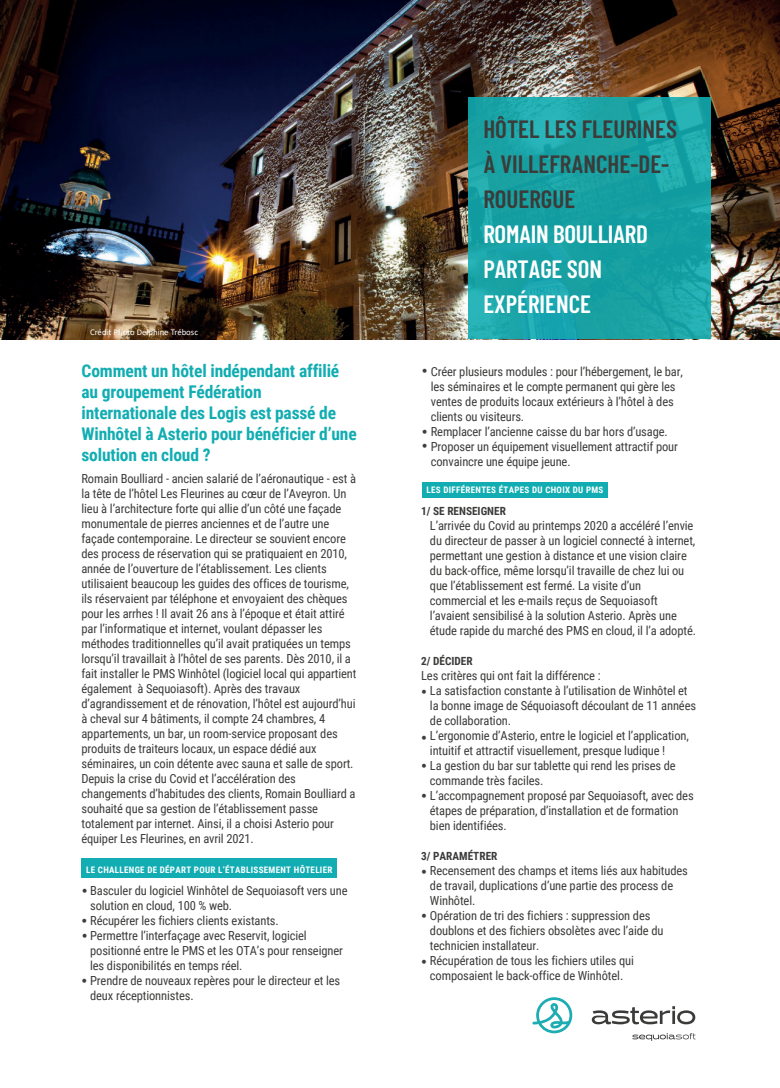
<style>
.page{position:relative;width:780px;height:1088px;background:#fff}
.page>*{position:absolute;margin:0;border:0;box-sizing:border-box;transform-origin:0 0}
.t1{font:600 25px/35px "Barlow Condensed";color:#3b3c3a}
.t2{font:600 25px/35px "Barlow Condensed";letter-spacing:-.01em;color:#fff}
.t3{font:700 17.5px/21px "Roboto Condensed";letter-spacing:-.01em;color:#11adb2}
.t4{font:15px/29.1px "Minion Pro";color:#3e3e3f;text-align:justify}
.t5{font:12.5px/15px "Roboto Condensed";letter-spacing:-.01em;color:#3b3c3a}
.t6{font:700 11.25px "Roboto Condensed";color:#3b3c3a}
.t7{font:700 9px "Roboto Condensed";letter-spacing:.035em;color:#fff}
.t8{font:8.75px "Calibri";color:#fff}
</style>
<div class="page">
<img style="left:0;top:0;width:779px;height:339px">
<div style="left:81px;top:858px;width:256px;height:20px;background:#11adb2"></div>
<div style="left:422px;top:482px;width:185px;height:16px;background:#11adb2"></div>
<svg style="left:532px;top:997px;width:40px;height:36px"></svg>
<svg style="left:591px;top:1006px;width:104px;height:18px"></svg>
<svg style="left:632px;top:1033px;width:63px;height:8px"></svg>
<svg style="left:469px;top:97px;width:242px;height:242px;fill:#19a1a3"></svg>
<p class="t8" style="left:90px;top:326px;width:109px">Crédit Photo Delphine Trébosc</p>
<h2 class="t3" style="left:81px;top:360px;width:277px">Comment un hôtel indépendant affilié au groupement Fédération internationale des Logis est passé de<br>Winhôtel à Asterio pour bénéficier d’une solution en cloud ?</h2>
<p class="t5" style="left:81px;top:471px;width:276px">Romain Boulliard - ancien salarié de l’aéronautique - est à la tête de l’hôtel Les Fleurines au cœur de l’Aveyron. Un lieu à l’architecture forte qui allie d’un côté une façade monumentale de pierres anciennes et de l’autre une façade contemporaine. Le directeur se souvient encore des process de réservation qui se pratiquaient en 2010, année de l’ouverture de l’établissement. Les clients utilisaient beaucoup les guides des offices de tourisme, ils réservaient par téléphone et envoyaient des chèques pour les arrhes ! Il avait 26 ans à l’époque et était attiré par l’informatique et internet, voulant dépasser les méthodes traditionnelles qu’il avait pratiquées un temps lorsqu’il travaillait à l’hôtel de ses parents. Dès 2010, il a fait installer le PMS Winhôtel (logiciel local qui appartient également à Sequoiasoft). Après des travaux d’agrandissement et de rénovation, l’hôtel est aujourd’hui à cheval sur 4 bâtiments, il compte 24 chambres, 4 appartements, un bar, un room-service proposant des produits de traiteurs locaux, un espace dédié aux séminaires, un coin détente avec sauna et salle de sport.<br>Depuis la crise du Covid et l’accélération des changements d’habitudes des clients, Romain Boulliard a souhaité que sa gestion de l’établissement passe totalement par internet. Ainsi, il a choisi Asterio pour équiper Les Fleurines, en avril 2021.</p>
<p class="t5" style="left:90px;top:883px;width:259px">Basculer du logiciel Winhôtel de Sequoiasoft vers une solution en cloud, 100 % web.<br>Récupérer les fichiers clients existants.<br>Permettre l’interfaçage avec Reservit, logiciel positionné entre le PMS et les OTA’s pour renseigner les disponibilités en temps réel.<br>Prendre de nouveaux repères pour le directeur et les deux réceptionnistes.</p>
<p class="t7" style="left:86px;top:864px;width:248px">LE CHALLENGE DE DÉPART POUR L’ÉTABLISSEMENT HÔTELIER</p>
<p class="t4" style="left:82px;top:875px;width:7px">•</p>
<p class="t4" style="left:81px;top:905px;width:7px">•</p>
<p class="t4" style="left:82px;top:920px;width:7px">•</p>
<p class="t4" style="left:81px;top:965px;width:7px">•</p>
<h1 class="t1" style="left:483px;top:111px;width:195px">HÔTEL LES FLEURINES<br>À VILLEFRANCHE-DE-<br>ROUERGUE</h1>
<h1 class="t2" style="left:483px;top:216px;width:166px">ROMAIN BOULLIARD<br>PARTAGE SON<br>EXPÉRIENCE</h1>
<p class="t5" style="left:431px;top:363px;width:253px">Créer plusieurs modules : pour l’hébergement, le bar, les séminaires et le compte permanent qui gère les ventes de produits locaux extérieurs à l’hôtel à des clients ou visiteurs.<br>Remplacer l’ancienne caisse du bar hors d’usage.<br>Proposer un équipement visuellement attractif pour convaincre une équipe jeune.</p>
<p class="t4" style="left:422px;top:355px;width:7px">•</p>
<p class="t4" style="left:422px;top:416px;width:7px">•</p>
<p class="t4" style="left:422px;top:430px;width:7px">•</p>
<p class="t7" style="left:426px;top:484px;width:178px">LES DIFFÉRENTES ÉTAPES DU CHOIX DU PMS</p>
<p class="t6" style="left:421px;top:503px;width:86px">1/ SE RENSEIGNER</p>
<p class="t5" style="left:430px;top:517px;width:267px">L’arrivée du Covid au printemps 2020 a accéléré l’envie du directeur de passer à un logiciel connecté à internet, permettant une gestion à distance et une vision claire du back-office, même lorsqu’il travaille de chez lui ou que l’établissement est fermé. La visite d’un commercial et les e-mails reçus de Sequoiasoft l’avaient sensibilisé à la solution Asterio. Après une étude rapide du marché des PMS en cloud, il l’a adopté.</p>
<p class="t6" style="left:421px;top:653px;width:53px">2/ DÉCIDER</p>
<p class="t5" style="left:430px;top:667px;width:268px;text-indent:-9px">Les critères qui ont fait la différence :<br>La satisfaction constante à l’utilisation de Winhôtel et la bonne image de Séquoiasoft découlant de 11 années de collaboration.<br>L’ergonomie d’Asterio, entre le logiciel et l’application, intuitif et attractif visuellement, presque ludique !<br>La gestion du bar sur tablette qui rend les prises de commande très faciles.<br>L’accompagnement proposé par Sequoiasoft, avec des étapes de préparation, d’installation et de formation bien identifiées.</p>
<p class="t6" style="left:421px;top:848px;width:78px">3/ PARAMÉTRER</p>
<p class="t5" style="left:430px;top:862px;width:259px">Recensement des champs et items liés aux habitudes de travail, duplications d’une partie des process de Winhôtel.<br>Opération de tri des fichiers : suppression des doublons et des fichiers obsolètes avec l’aide du technicien installateur.<br>Récupération de tous les fichiers utiles qui composaient le back-office de Winhôtel.</p>
<p class="t4" style="left:421px;top:676px;width:7px">•</p>
<p class="t4" style="left:421px;top:721px;width:7px">• • •</p>
<p class="t4" style="left:421px;top:856px;width:7px">•</p>
<p class="t4" style="left:421px;top:900px;width:7px">•</p>
<p class="t4" style="left:421px;top:946px;width:7px">•</p>
</div>
